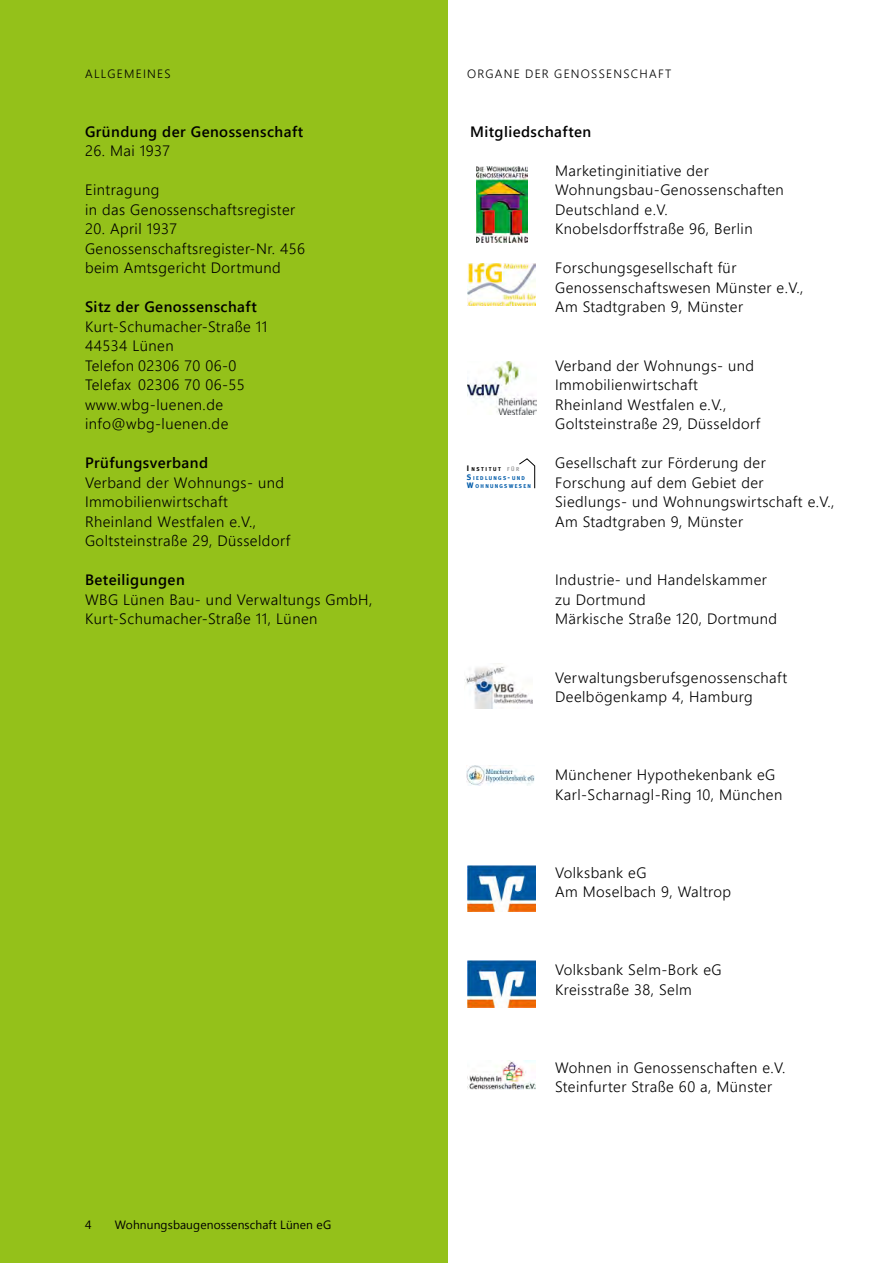
<style>
.page{position:relative;width:893px;height:1263px;background:#fff}
.page>*{position:absolute;margin:0;border:0;box-sizing:border-box;transform-origin:0 0}
.t1{font:300 15px/19.5px "Segoe UI";letter-spacing:.03em;color:#000}
.t2{font:600 15px "Segoe UI";letter-spacing:.03em;color:#000}
.t3{font:300 12px "Segoe UI";letter-spacing:.105em;color:#000}
.t4{font:12px "Segoe UI";letter-spacing:.01em;color:#000}
.t5{font:700 5.55px/8.4px "Meta";letter-spacing:.235em;color:#005ba9}
.s1{font-size:7.95px;color:#000}
.s2{color:#000}
.s3{color:#9c9c9d}
.s4{font-size:7.95px}
</style>
<div class="page">
<div style="left:0;top:0;width:447px;height:1263px;background:#94c11a"></div>
<img style="left:476px;top:166px;width:51px;height:77px">
<img style="left:468px;top:361px;width:68px;height:53px">
<img style="left:465px;top:663px;width:68px;height:45px">
<img style="left:468px;top:264px;width:68px;height:42px">
<svg style="left:519px;top:458px;width:16px;height:31px"></svg>
<img style="left:467px;top:766px;width:68px;height:19px">
<img style="left:468px;top:865px;width:68px;height:47px">
<img style="left:468px;top:961px;width:68px;height:46px">
<img style="left:468px;top:1060px;width:68px;height:30px">
<p class="t3" style="left:85px;top:64px;width:87px">ALLGEMEINES</p>
<p class="t3" style="left:467px;top:64px;width:206px">ORGANE DER GENOSSENSCHAFT</p>
<p class="t2" style="left:85px;top:119px;width:220px">Gründung der Genossenschaft</p>
<p class="t1" style="left:85px;top:140px;width:87px">26. Mai 1937</p>
<p class="t1" style="left:85px;top:179px;width:212px">Eintragung<br>in das Genossenschaftsregister</p>
<p class="t1" style="left:85px;top:218px;width:221px">20. April 1937<br>Genossenschaftsregister-Nr. 456 beim Amtsgericht Dortmund</p>
<p class="t2" style="left:85px;top:295px;width:173px">Sitz der Genossenschaft</p>
<p class="t1" style="left:85px;top:316px;width:184px">Kurt-Schumacher-Straße 11<br>44534 Lünen<br>Telefon 02306 70 06-0<br>Telefax 02306 70 06-55 www.wbg-luenen.de info@wbg-luenen.de</p>
<p class="t2" style="left:85px;top:451px;width:125px">Prüfungsverband</p>
<p class="t1" style="left:85px;top:472px;width:207px">Verband der Wohnungs- und<br>Immobilienwirtschaft<br>Rheinland Westfalen e.V.,<br>Goltsteinstraße 29, Düsseldorf</p>
<p class="t2" style="left:85px;top:568px;width:101px">Beteiligungen</p>
<p class="t1" style="left:85px;top:589px;width:289px">WBG Lünen Bau- und Verwaltungs GmbH,<br>Kurt-Schumacher-Straße 11, Lünen</p>
<p class="t4" style="left:85px;top:1216px;width:8px">4</p>
<p class="t4" style="left:115px;top:1216px;width:218px">Wohnungsbaugenossenschaft Lünen eG</p>
<p class="t2" style="left:470px;top:119px;width:123px">Mitgliedschaften</p>
<p class="t1" style="left:555px;top:160px;width:230px">Marketinginitiative der<br>Wohnungsbau-Genossenschaften<br>Deutschland e.V.<br>Knobelsdorffstraße 96, Berlin</p>
<p class="t1" style="left:555px;top:257px;width:250px">Forschungsgesellschaft für<br>Genossenschaftswesen Münster e.V.,<br>Am Stadtgraben 9, Münster</p>
<p class="t5" style="left:467px;top:465px;width:66px"><span class="s1">I</span> <span class="s2">NSTITUT</span> <span class="s3">FÜR<br></span><span class="s4">S</span>IEDLUNGS<span class="s4">-</span>UND<br><span class="s4">W</span>OHNUNGSWESEN</p>
<p class="t1" style="left:555px;top:355px;width:207px">Verband der Wohnungs- und<br>Immobilienwirtschaft<br>Rheinland Westfalen e.V.,<br>Goltsteinstraße 29, Düsseldorf</p>
<p class="t1" style="left:555px;top:452px;width:281px">Gesellschaft zur Förderung der<br>Forschung auf dem Gebiet der<br>Siedlungs- und Wohnungswirtschaft e.V.,<br>Am Stadtgraben 9, Münster</p>
<p class="t1" style="left:555px;top:569px;width:224px">Industrie- und Handelskammer zu Dortmund<br>Märkische Straße 120, Dortmund</p>
<p class="t1" style="left:555px;top:667px;width:234px">Verwaltungsberufsgenossenschaft<br>Deelbögenkamp 4, Hamburg</p>
<p class="t1" style="left:555px;top:764px;width:229px">Münchener Hypothekenbank eG<br>Karl-Scharnagl-Ring 10, München</p>
<p class="t1" style="left:555px;top:862px;width:178px">Volksbank eG<br>Am Moselbach 9, Waltrop</p>
<p class="t1" style="left:555px;top:959px;width:168px">Volksbank Selm-Bork eG<br>Kreisstraße 38, Selm</p>
<p class="t1" style="left:555px;top:1057px;width:232px">Wohnen in Genossenschaften e.V.<br>Steinfurter Straße 60 a, Münster</p>
</div>
